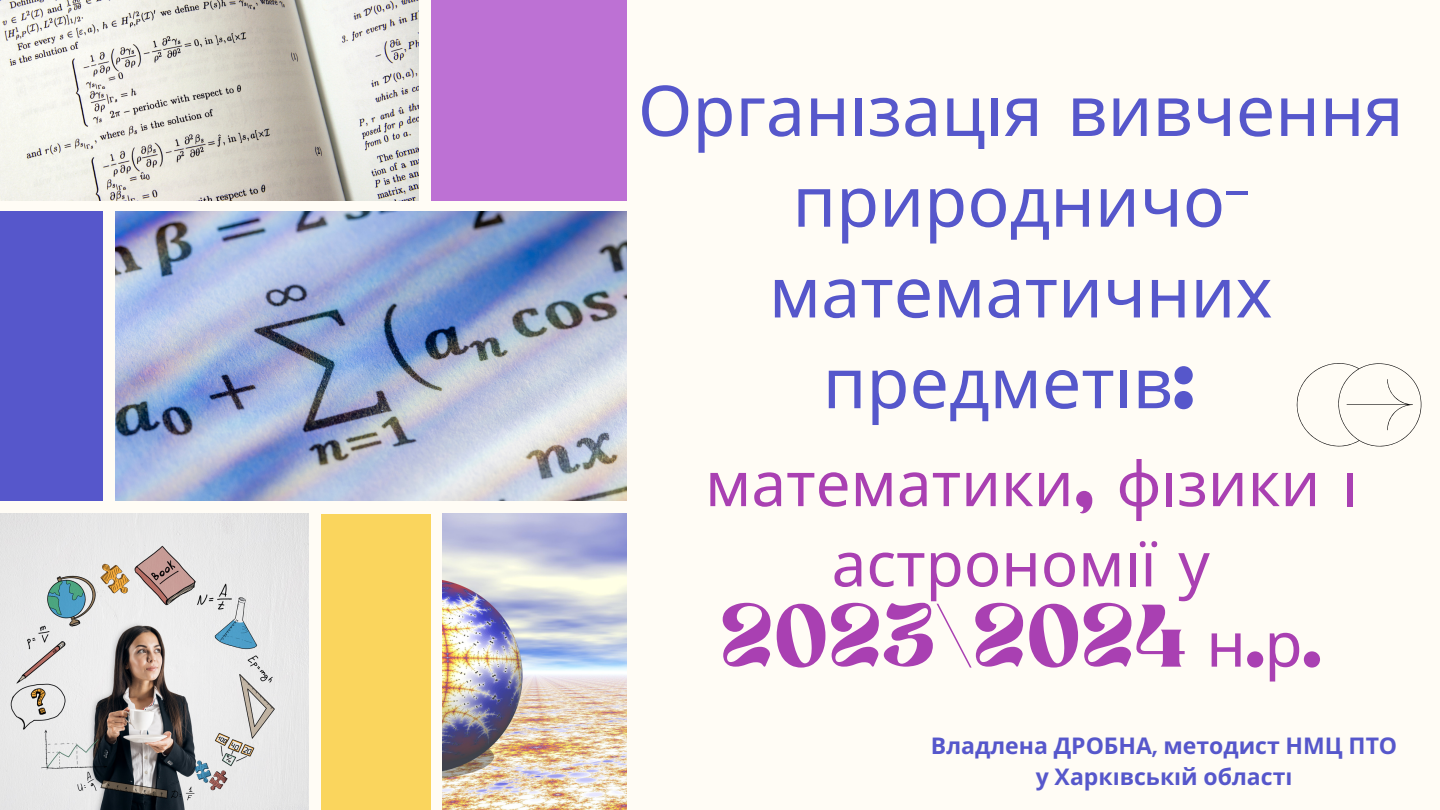
<style>
.page{position:relative;width:1440px;height:810px;background:#fffcf5}
.page>*{position:absolute;margin:0;border:0;box-sizing:border-box;transform-origin:0 0}
.t1{font:70px/90.8px "Noto Sans";color:#5657cb;text-align:center}
.t2{font:62px/80.2px "Noto Sans";color:#a940b2;text-align:center}
.t3{font:700 23px/31.5px "Noto Sans";color:#5657cb;text-align:center}
.s1{font-family:"TANNIMBUS"}
.s2{font-family:"Glacial Indifference"}
</style>
<div class="page">
<img style="left:0;top:0;width:418px;height:201px">
<div style="left:0;top:211px;width:103px;height:290px;background:#5657cb"></div>
<img style="left:443px;top:514px;width:184px;height:296px">
<img style="left:0;top:514px;width:309px;height:296px">
<svg style="left:1296px;top:363px;width:125px;height:84px"></svg>
<div style="left:431px;top:0;width:196px;height:201px;background:#bd71d4"></div>
<img style="left:116px;top:211px;width:511px;height:290px">
<div style="left:321px;top:514px;width:110px;height:296px;background:#fad55d"></div>
<p class="t1" style="left:638px;top:63px;width:767px">Організація вивчення природничо&shy;математичних предметі в<span class="s1">:</span></p>
<p class="t2" style="left:705px;top:442px;width:644px">математики<span class="s1">,</span> фізики і астрономії у<br><span class="s1">2023\2024</span> н<span class="s1">.</span>р<span class="s1">.</span></p>
<p class="t3" style="left:931px;top:729px;width:468px">Владлена ДРОБНА<span class="s2">,</span> методист НМЦ ПТО у Харкі вські й області</p>
</div>
